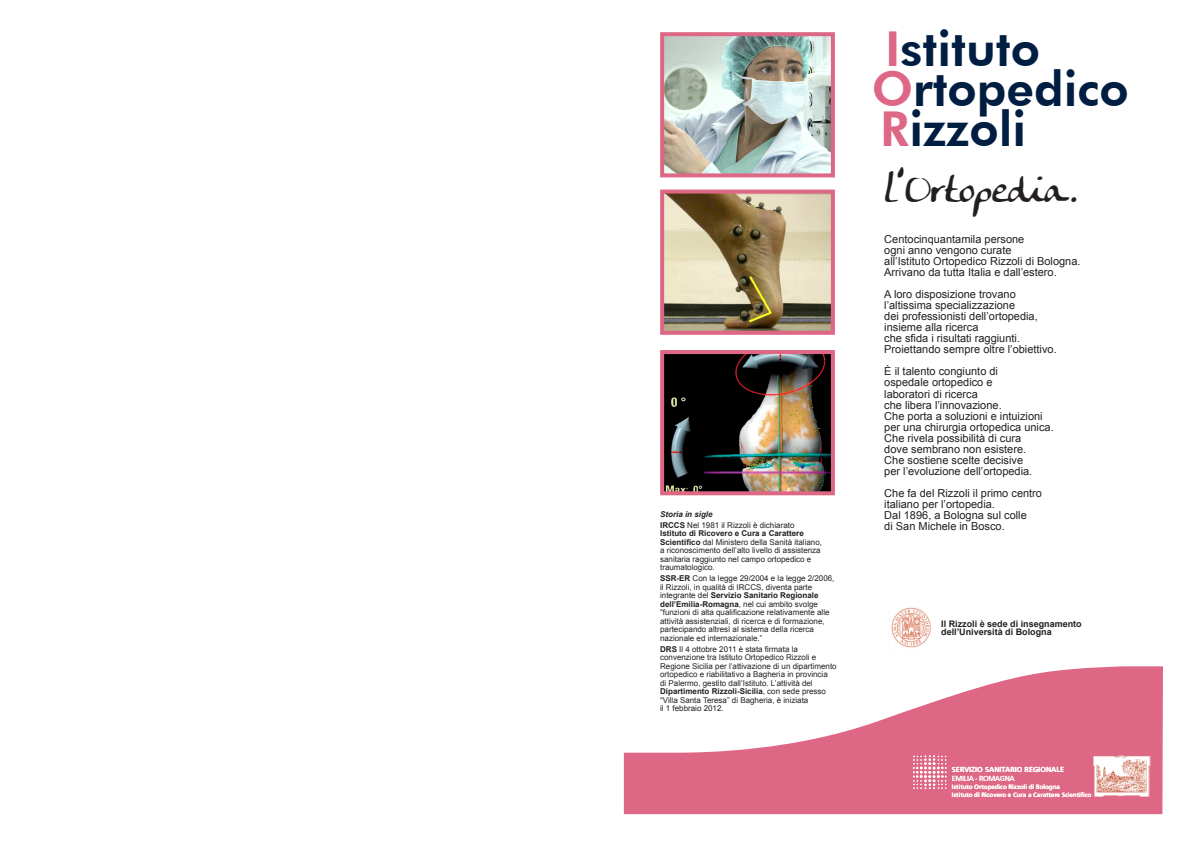
<style>
.page{position:relative;width:1191px;height:842px;background:#fff}
.page>*{position:absolute;margin:0;border:0;box-sizing:border-box;transform-origin:0 0}
.t1{font:800 48.1px/40px "Futura BT";color:#001e41}
.t2{font:38px "Anke Calligraphic FG";color:#231f20}
.t3{font:11px/11px "Arial";color:#231f20}
.t4{font:700 9px/8.2px "Arial";color:#231f20}
.t5{font:8px/8.5px "Arial";color:#231f20}
.t6{font:700 7.3px "Frutiger 65";color:#fff}
.t7{font:7.3px "Frutiger 55 Roman";letter-spacing:-.05em;color:#fff}
.t8{font:700 6.3px/7.9px "Frutiger 65";letter-spacing:-.015em;color:#fff}
.s1{font-weight:700;font-style:italic}
.s2{font-weight:700}
.s3{color:#de6785}
</style>
<div class="page">
<svg style="left:624px;top:666px;width:539px;height:148px;fill:#de6785"></svg>
<img style="left:891px;top:607px;width:40px;height:41px">
<img style="left:665px;top:37px;width:165px;height:135px">
<div style="left:660px;top:32px;width:175px;height:145px;border:4px solid #de6785"></div>
<img style="left:665px;top:195px;width:165px;height:135px">
<div style="left:660px;top:190px;width:175px;height:145px;border:4px solid #de6785"></div>
<img style="left:665px;top:355px;width:165px;height:135px">
<div style="left:660px;top:350px;width:175px;height:145px;border:4px solid #de6785"></div>
<img style="left:1093px;top:755px;width:57px;height:42px">
<svg style="left:913px;top:755px;width:33px;height:34px"></svg>
<p class="t5" style="left:660px;top:509px;width:136px;line-height:11px"><span class="s1">Storia in sigle<br></span><span class="s2">IRCCS</span> Nel 1981 il Rizzoli è dichiarato</p>
<p class="t5" style="left:660px;top:529px;width:163px"><span class="s2">Istituto di Ricovero e Cura a Carattere Scientifico</span> dal Ministero della Sanità italiano, a riconoscimento dell’alto livello di assistenza sanitaria raggiunto nel campo ortopedico e traumatologico.</p>
<p class="t5" style="left:660px;top:574px;width:176px"><span class="s2">SSR-ER</span> Con la legge 29/2004 e la legge 2/2006, il Rizzoli, in qualità di IRCCS, diventa parte integrante del <span class="s2">Servizio Sanitario Regionale dell’Emilia-Romagna</span>, nel cui ambito svolge “funzioni di alta qualificazione relativamente alle attività assistenziali, di ricerca e di formazione, partecipando altresì al sistema della ricerca nazionale ed internazionale.”</p>
<p class="t5" style="left:660px;top:645px;width:178px"><span class="s2">DRS</span> Il 4 ottobre 2011 è stata firmata la convenzione tra Istituto Ortopedico Rizzoli e Regione Sicilia per l’attivazione di un dipartimento ortopedico e riabilitativo a Bagheria in provincia<br>di Palermo, gestito dall’Istituto. L’attività del <span class="s2">Dipartimento Rizzoli-Sicilia</span>, con sede presso “Villa Santa Teresa” di Bagheria, è iniziata<br>il 1 febbraio 2012.</p>
<h1 class="t1" style="left:871px;top:28px;width:259px"><span class="s3">I</span>stituto<br><span class="s3">O</span>rtopedico<br><span class="s3">R</span>izzoli</h1>
<h2 class="t2" style="left:884px;top:166px;width:196px">l’Ortopedia.</h2>
<h3 class="t3" style="left:884px;top:234px;width:198px">Centocinquantamila persone<br>ogni anno vengono curate<br>all’Istituto Ortopedico Rizzoli di Bologna.<br>Arrivano da tutta Italia e dall’estero.</h3>
<h3 class="t3" style="left:884px;top:289px;width:174px">A loro disposizione trovano l’altissima specializzazione<br>dei professionisti dell’ortopedia, insieme alla ricerca<br>che sfida i risultati raggiunti.<br>Proiettando sempre oltre l’obiettivo.</h3>
<p class="t3" style="left:884px;top:366px;width:171px">È il talento congiunto di<br>ospedale ortopedico e<br>laboratori di ricerca<br>che libera l’innovazione.<br>Che porta a soluzioni e intuizioni per una chirurgia ortopedica unica.<br>Che rivela possibilità di cura<br>dove sembrano non esistere.<br>Che sostiene scelte decisive<br>per l’evoluzione dell’ortopedia.</p>
<h3 class="t3" style="left:884px;top:487px;width:159px">Che fa del Rizzoli il primo centro italiano per l’ortopedia.<br>Dal 1896, a Bologna sul colle<br>di San Michele in Bosco.</h3>
<p class="t4" style="left:941px;top:620px;width:142px">Il Rizzoli è sede di insegnamento dell’Università di Bologna</p>
<p class="t6" style="left:952px;top:765px;width:114px">SERVIZIO SANITARIO REGIONALE</p>
<p class="t7" style="left:952px;top:774px;width:64px">EMILIA - ROMAGNA</p>
<p class="t8" style="left:952px;top:783px;width:141px">Istituto Ortopedico Rizzoli di Bologna<br>Istituto di Ricovero e Cura a Carattere Scientifico</p>
</div>
